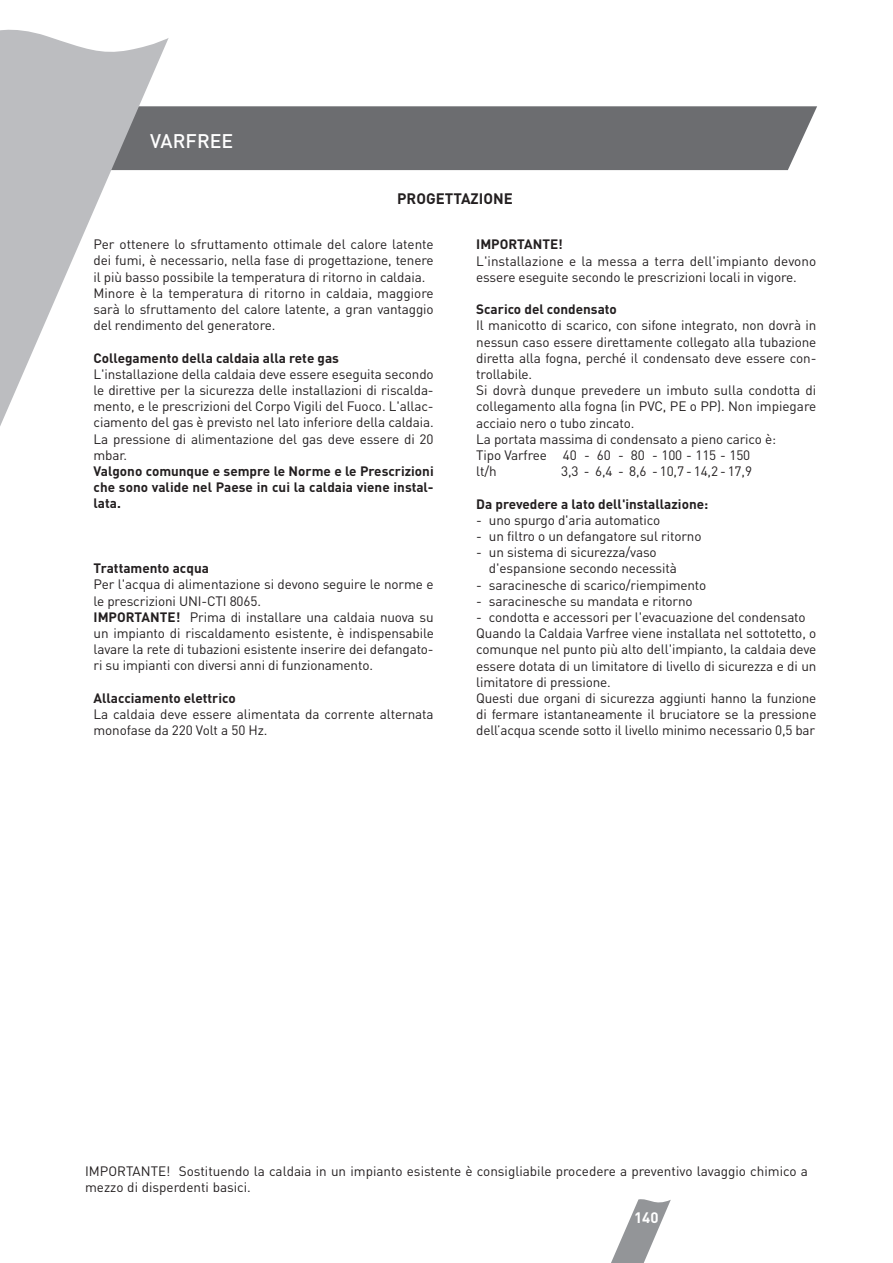
<style>
.page{position:relative;width:893px;height:1263px;background:#fff}
.page>*{position:absolute;margin:0;border:0;box-sizing:border-box;transform-origin:0 0}
.t1{font:500 19.5px "DIN";color:#fff}
.t2{font:700 15px "DIN";color:#231f20}
.t3{font:700 15px "DIN";color:#fff}
.t4{font:13.5px/16.2px "DIN";letter-spacing:-.01em;color:#231f20}
.t5{font:700 13.5px/16.2px "DIN";color:#231f20;text-align:justify}
.s1{font-weight:700}
</style>
<div class="page">
<svg style="left:611px;top:1199px;width:60px;height:64px"></svg>
<div style="left:169px;top:106px;width:648px;height:64px;background:#6c6d70"></div>
<svg style="left:0;top:29px;width:169px;height:397px;fill:#bcbdc0"></svg>
<h1 class="t1" style="left:150px;top:128px;width:84px">VARFREE</h1>
<p class="t2" style="left:397px;top:189px;width:117px">PROGETTAZIONE</p>
<p class="t4" style="left:94px;top:236px;width:342px">Per ottenere lo sfruttamento ottimale del calore latente dei fumi, è necessario, nella fase di progettazione, tenere il più basso possibile la temperatura di ritorno in caldaia.<br>Minore è la temperatura di ritorno in caldaia, maggiore sarà lo sfruttamento del calore latente, a gran vantaggio del rendimento del generatore.</p>
<p class="t5" style="left:94px;top:349px;width:247px">Collegamento della caldaia alla rete gas</p>
<p class="t4" style="left:94px;top:365px;width:342px;text-align:justify">L'installazione della caldaia deve essere eseguita secondo le direttive per la sicurezza delle installazioni di riscalda&shy;mento, e le prescrizioni del Corpo Vigili del Fuoco. L'allac&shy;ciamento del gas è previsto nel lato inferiore della caldaia.<br>La pressione di alimentazione del gas deve essere di 20 mbar.</p>
<p class="t5" style="left:94px;top:462px;width:342px">Valgono comunque e sempre le Norme e le Prescrizioni che sono valide nel Paese in cui la caldaia viene instal&shy;lata.</p>
<p class="t5" style="left:94px;top:560px;width:117px">Trattamento acqua</p>
<p class="t4" style="left:94px;top:576px;width:342px">Per l'acqua di alimentazione si devono seguire le norme e le prescrizioni UNI-CTI 8065.<br><span class="s1">IMPORTANTE!</span> Prima di installare una caldaia nuova su un impianto di riscaldamento esistente, è indispensabile lavare la rete di tubazioni esistente inserire dei defangato&shy;ri su impianti con diversi anni di funzionamento.</p>
<p class="t5" style="left:94px;top:689px;width:144px">Allacciamento elettrico</p>
<p class="t4" style="left:94px;top:706px;width:342px">La caldaia deve essere alimentata da corrente alternata monofase da 220 Volt a 50 Hz.</p>
<p class="t5" style="left:476px;top:236px;width:88px">IMPORTANTE!</p>
<p class="t4" style="left:476px;top:252px;width:342px">L'installazione e la messa a terra dell'impianto devono essere eseguite secondo le prescrizioni locali in vigore.</p>
<p class="t5" style="left:476px;top:301px;width:142px">Scarico del condensato</p>
<p class="t4" style="left:476px;top:317px;width:342px">Il manicotto di scarico, con sifone integrato, non dovrà in nessun caso essere direttamente collegato alla tubazione diretta alla fogna, perché il condensato deve essere con&shy;trollabile.<br>Si dovrà dunque prevedere un imbuto sulla condotta di collegamento alla fogna (in PVC, PE o PP). Non impiegare acciaio nero o tubo zincato.<br>La portata massima di condensato a pieno carico è:<br>Tipo Varfree 40 - 60 - 80 - 100 - 115 - 150<br>lt/h</p>
<p class="t4" style="left:561px;top:463px;width:192px">3,3 - 6,4 - 8,6 - 10,7 - 14,2 - 17,9</p>
<p class="t5" style="left:476px;top:495px;width:234px">Da prevedere a lato dell'installazione:</p>
<p class="t4" style="left:476px;top:512px;width:185px">- uno spurgo d'aria automatico</p>
<p class="t4" style="left:476px;top:528px;width:227px">- un filtro o un defangatore sul ritorno</p>
<p class="t4" style="left:489px;top:544px;width:189px;text-indent:-13px">- un sistema di sicurezza/vaso d'espansione secondo necessità</p>
<p class="t4" style="left:476px;top:576px;width:232px">- saracinesche di scarico/riempimento</p>
<p class="t4" style="left:476px;top:593px;width:218px">- saracinesche su mandata e ritorno</p>
<p class="t4" style="left:476px;top:609px;width:342px">- condotta e accessori per l'evacuazione del condensato Quando la Caldaia Varfree viene installata nel sottotetto, o comunque nel punto più alto dell'impianto, la caldaia deve essere dotata di un limitatore di livello di sicurezza e di un limitatore di pressione.<br>Questi due organi di sicurezza aggiunti hanno la funzione di fermare istantaneamente il bruciatore se la pressione dell’acqua scende sotto il livello minimo necessario 0,5 bar</p>
<p class="t4" style="left:85px;top:1163px;width:724px">IMPORTANTE! Sostituendo la caldaia in un impianto esistente è consigliabile procedere a preventivo lavaggio chimico a mezzo di disperdenti basici.</p>
<p class="t3" style="left:634px;top:1208px;width:26px">140</p>
</div>
